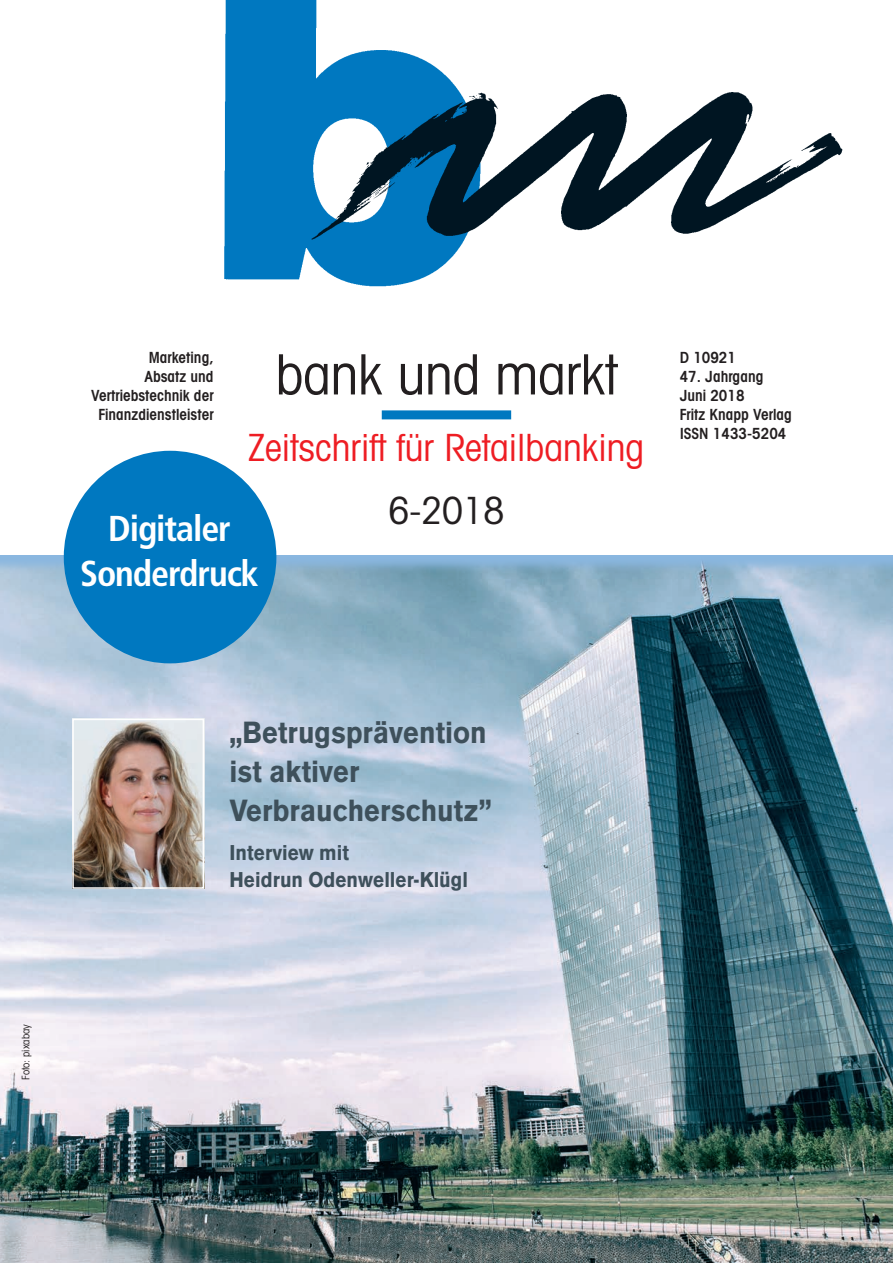
<style>
.page{position:relative;width:893px;height:1263px;background:#fff}
.page>*{position:absolute;margin:0;border:0;box-sizing:border-box;transform-origin:0 0}
.t1{font:condensed 55.5px "Avant Garde";letter-spacing:-.005em;color:#231f20}
.t2{font:condensed 37.5px "Avant Garde";color:#ee1d23}
.t3{font:condensed 37.5px "Avant Garde";color:#231f20}
.t4{font:700 condensed 36px/45px "Frutiger";letter-spacing:-.03em;color:#fff;text-align:center}
.t5{font:900 30px/39px "Akzidenz Grotesk";color:#3e505b;scale:.9 1}
.t6{font:900 21px/27px "Akzidenz Grotesk";color:#3e505b;scale:.9 1}
.t7{font:600 condensed 15.3px "Avant Garde";color:#231f20}
.Fließtext{font:condensed 10.5px "Avant Garde";color:#231f20}
</style>
<div class="page">
<img style="left:0;top:574px;width:893px;height:689px">
<div style="left:382px;top:410px;width:129px;height:9px;background:#0078c0"></div>
<svg style="left:0;top:556px;width:893px;height:18px;background:#89b2d2"></svg>
<svg style="left:0;top:527px;width:893px;height:29px"></svg>
<img style="left:224px;top:0;width:231px;height:287px">
<img style="left:305px;top:70px;width:538px;height:184px">
<img style="left:75px;top:722px;width:126px;height:164px">
<div style="left:72px;top:719px;width:132px;height:170px;border:2px solid #fff"></div>
<div style="left:64px;top:451px;width:212px;height:212px;background:#0078c0;border-radius:50%"></div>
<p class="t7" style="left:149px;top:348px;width:66px">Marketing,</p>
<p class="t7" style="left:144px;top:367px;width:71px">Absatz und</p>
<p class="t7" style="left:91px;top:386px;width:124px">Vertriebstechnik der</p>
<p class="t7" style="left:98px;top:405px;width:117px">Finanzdienstleister</p>
<p class="t1" style="left:276px;top:340px;width:343px">bank und markt</p>
<p class="t2" style="left:249px;top:425px;width:397px">Zeitschrift für Retailbanking</p>
<p class="t3" style="left:389px;top:487px;width:117px">6-2018</p>
<p class="t4" style="left:80px;top:506px;width:180px">Digitaler<br>Sonderdruck</p>
<p class="t7" style="left:680px;top:348px;width:58px">D 10921</p>
<p class="t7" style="left:680px;top:367px;width:85px">47. Jahrgang</p>
<p class="t7" style="left:680px;top:386px;width:66px">Juni 2018</p>
<p class="t7" style="left:680px;top:405px;width:114px">Fritz Knapp Verlag</p>
<p class="t7" style="left:680px;top:424px;width:108px">ISSN 1433-5204</p>
<p class="Fließtext" style="left:19px;top:1080px;width:57px;rotate:-90deg">Foto: pixabay</p>
<p class="t5" style="left:230px;top:713px;width:293px">„Betrugsprävention ist aktiver<br>Verbraucherschutz”</p>
<p class="t6" style="left:230px;top:839px;width:266px">Interview mit<br>Heidrun Odenweller-Klügl</p>
</div>
